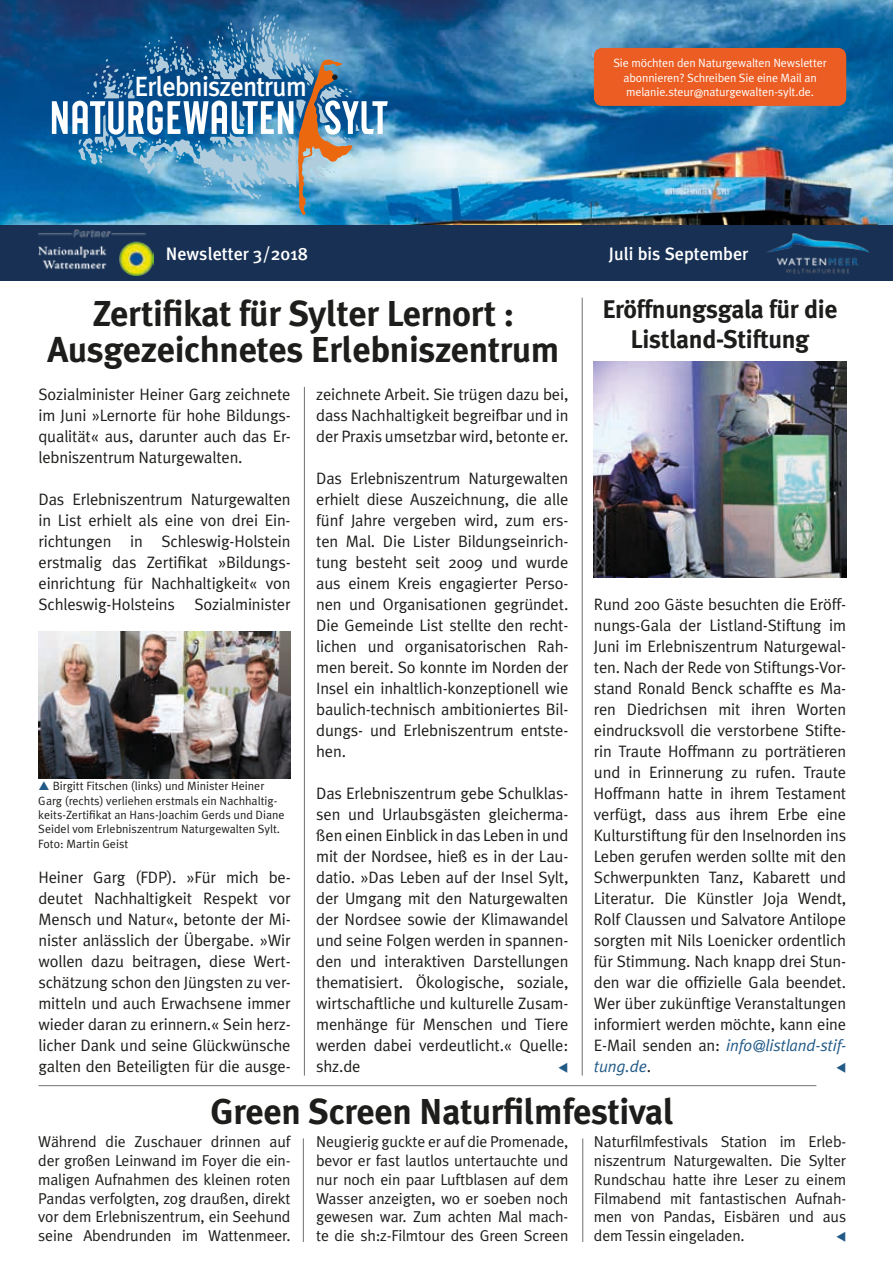
<style>
.page{position:relative;width:893px;height:1263px;background:#fff}
.page>*{position:absolute;margin:0;border:0;box-sizing:border-box;transform-origin:0 0}
.t1{font:700 36px/36px "Meta Plus";letter-spacing:-.01em;color:#1d1d1b;text-align:center}
.t2{font:500 27.75px "Meta Plus";letter-spacing:-.03em;color:#fff;scale:.95 1}
.t3{font:700 25.5px/30px "Meta";letter-spacing:-.01em;color:#1d1d1b;text-align:center}
.t4{font:500 18px "Meta Plus";color:#fff}
.t5{font:16.5px/21px "Meta Plus Normal";letter-spacing:-.01em;color:#1d1d1b;text-align:justify}
.t6{font:15.75px/18.9px "Meta Plus Normal";letter-spacing:-.01em;color:#1d1d1b;text-align:justify}
.t7{font:12px/14.4px "Meta Plus Normal";color:#1d1d1b}
.t8{font:12px/14.4px "Meta Plus Normal";letter-spacing:-.01em;color:#fff;text-align:center}
.s1{font-style:italic;color:#225a87}
</style>
<div class="page">
<img style="left:0;top:0;width:893px;height:225px">
<svg style="left:52px;top:14px;width:336px;height:201px;background:#4684ae"></svg>
<div style="left:0;top:225px;width:893px;height:56px;background:#173053"></div>
<img style="left:766px;top:233px;width:104px;height:41px">
<img style="left:38px;top:229px;width:116px;height:47px">
<hr style="left:304px;top:387px;width:1px;height:688px;background:#70706f">
<hr style="left:582px;top:298px;width:1px;height:777px;background:#70706f">
<div style="left:594px;top:48px;width:252px;height:58px;background:#eb5d23;border-radius:9px"></div>
<img style="left:38px;top:631px;width:253px;height:147px">
<hr style="left:38px;top:1085px;width:778px;height:1px;background:#70706f">
<img style="left:594px;top:361px;width:252px;height:217px">
<hr style="left:303px;top:1138px;width:1px;height:104px;background:#70706f">
<hr style="left:582px;top:1138px;width:1px;height:104px;background:#70706f">
<h2 class="t2" style="left:134px;top:70px;width:183px">Erlebniszentrum</h2>
<p class="t8" style="left:613px;top:56px;width:215px">Sie möchten den Naturgewalten Newsletter abonnieren? Schreiben Sie eine Mail an melanie.steur@naturgewalten-sylt.de.</p>
<p class="t4" style="left:166px;top:243px;width:144px">Newsletter 3/2018</p>
<p class="t4" style="left:609px;top:243px;width:141px">Juli bis September</p>
<h1 class="t1" style="left:47px;top:295px;width:513px">Zertifikat für Sylter Lernort :<br>Ausgezeichnetes Erlebniszentrum</h1>
<p class="t5" style="left:38px;top:384px;width:254px">Sozialminister Heiner Garg zeichnete im Juni »Lernorte für hohe Bildungs&shy;qualität« aus, darunter auch das Er&shy;lebniszentrum Naturgewalten.</p>
<p class="t5" style="left:38px;top:489px;width:254px">Das Erlebniszentrum Naturgewalten in List erhielt als eine von drei Ein&shy;richtungen in Schleswig-Holstein erstmalig das Zertifikat »Bildungs&shy;einrichtung für Nachhaltigkeit« von Schleswig-Holsteins Sozialminister</p>
<h3 class="t3" style="left:603px;top:294px;width:236px">Eröffnungsgala für die<br>Listland-Stiftung</h3>
<p class="t5" style="left:316px;top:384px;width:254px">zeichnete Arbeit. Sie trügen dazu bei, dass Nachhaltigkeit begreifbar und in der Praxis umsetzbar wird, betonte er.</p>
<p class="t5" style="left:316px;top:468px;width:254px">Das Erlebniszentrum Naturgewalten erhielt diese Auszeichnung, die alle fünf Jahre vergeben wird, zum ers&shy;ten Mal. Die Lister Bildungseinrich&shy;tung besteht seit 2009 und wurde aus einem Kreis engagierter Perso&shy;nen und Organisationen gegründet.<br>Die Gemeinde List stellte den recht&shy;lichen und organisatorischen Rah&shy;men bereit. So konnte im Norden der Insel ein inhaltlich-konzeptionell wie baulich-technisch ambitioniertes Bil&shy;dungs- und Erlebniszentrum entste&shy;hen.</p>
<p class="t5" style="left:316px;top:783px;width:254px">Das Erlebniszentrum gebe Schulklas&shy;sen und Urlaubsgästen gleicherma&shy;ßen einen Einblick in das Leben in und mit der Nordsee, hieß es in der Lau&shy;datio. »Das Leben auf der Insel Sylt, der Umgang mit den Naturgewalten der Nordsee sowie der Klimawandel und seine Folgen werden in spannen&shy;den und interaktiven Darstellungen thematisiert. Ökologische, soziale, wirtschaftliche und kulturelle Zusam&shy;menhänge für Menschen und Tiere werden dabei verdeutlicht.« Quelle: shz.de</p>
<p class="t5" style="left:594px;top:594px;width:254px">Rund 200 Gäste besuchten die Eröff&shy;nungs-Gala der Listland-Stiftung im Juni im Erlebniszentrum Naturgewal&shy;ten. Nach der Rede von Stiftungs-Vor&shy;stand Ronald Benck schaffte es Ma&shy;ren Diedrichsen mit ihren Worten eindrucksvoll die verstorbene Stifte&shy;rin Traute Hoffmann zu porträtieren und in Erinnerung zu rufen. Traute Hoffmann hatte in ihrem Testament verfügt, dass aus ihrem Erbe eine Kulturstiftung für den Inselnorden ins Leben gerufen werden sollte mit den Schwerpunkten Tanz, Kabarett und Literatur. Die Künstler Joja Wendt, Rolf Claussen und Salvatore Antilope sorgten mit Nils Loenicker ordentlich für Stimmung. Nach knapp drei Stun&shy;den war die offizielle Gala beendet.<br>Wer über zukünftige Veranstaltungen informiert werden möchte, kann eine E-Mail senden an: <span class="s1">info@listland-stif&shy;tung.de</span>.</p>
<h1 class="t1" style="left:211px;top:1093px;width:465px">Green Screen Naturfilmfestival</h1>
<p class="t6" style="left:38px;top:1132px;width:254px">Während die Zuschauer drinnen auf der großen Leinwand im Foyer die ein&shy;maligen Aufnahmen des kleinen roten Pandas verfolgten, zog draußen, direkt vor dem Erlebniszentrum, ein Seehund seine Abendrunden im Wattenmeer.</p>
<p class="t6" style="left:316px;top:1132px;width:254px">Neugierig guckte er auf die Promenade, bevor er fast lautlos untertauchte und nur noch ein paar Luftblasen auf dem Wasser anzeigten, wo er soeben noch gewesen war. Zum achten Mal mach&shy;te die sh:z-Filmtour des Green Screen</p>
<p class="t6" style="left:594px;top:1132px;width:254px">Naturfilmfestivals Station im Erleb&shy;niszentrum Naturgewalten. Die Sylter Rundschau hatte ihre Leser zu einem Filmabend mit fantastischen Aufnah&shy;men von Pandas, Eisbären und aus dem Tessin eingeladen.</p>
<p class="t7" style="left:38px;top:779px;width:248px;text-indent:14px">Birgitt Fitschen (links) und Minister Heiner Garg (rechts) verliehen erstmals ein Nachhaltig&shy;keits-Zertifikat an Hans-Joachim Gerds und Diane Seidel vom Erlebniszentrum Naturgewalten Sylt.<br>Foto: Martin Geist</p>
<p class="t5" style="left:38px;top:867px;width:254px">Heiner Garg (FDP). »Für mich be&shy;deutet Nachhaltigkeit Respekt vor Mensch und Natur«, betonte der Mi&shy;nister anlässlich der Übergabe. »Wir wollen dazu beitragen, diese Wert&shy;schätzung schon den Jüngsten zu ver&shy;mitteln und auch Erwachsene immer wieder daran zu erinnern.« Sein herz&shy;licher Dank und seine Glückwünsche galten den Beteiligten für die ausge-</p>
</div>
